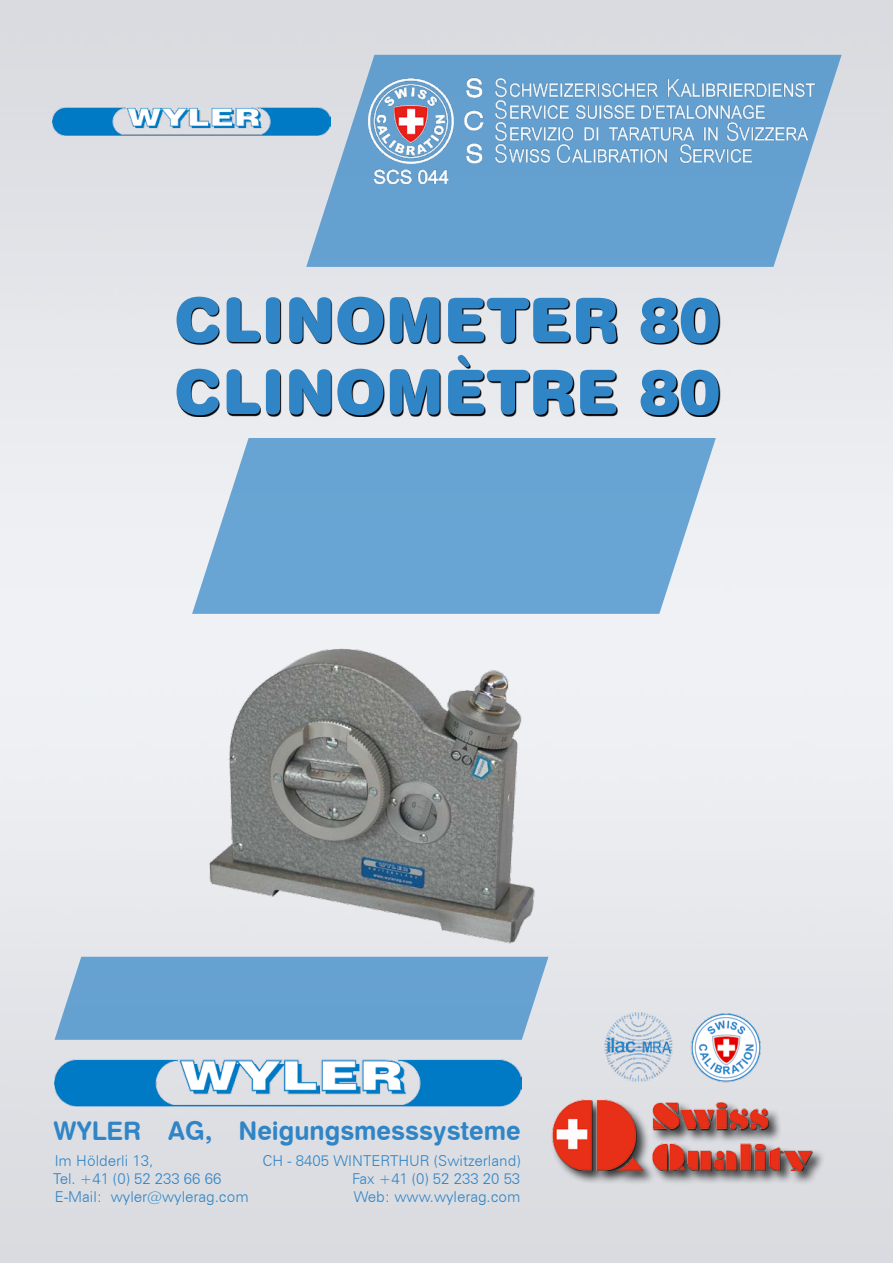
<style>
.page{position:relative;width:893px;height:1263px;background:#fff}
.page>*{position:absolute;margin:0;border:0;box-sizing:border-box;transform-origin:0 0}
.t1{font:61.5px/72px "Swiss 721 BT Black Rounded";color:#3085c7}
.t2{font:25.5px "Swiss 721 BT Bold Rounded";color:#3085c7}
.t3{font:300 15px "Zurich BT";color:#3085c7}
</style>
<div class="page">
<img style="left:0;top:0;width:893px;height:1263px">
<svg style="left:178px;top:298px;width:542px;height:119px"></svg>
<img style="left:195px;top:631px;width:352px;height:326px">
<svg style="left:306px;top:55px;width:536px;height:212px;fill:#65a1d0"></svg>
<div style="left:55px;top:957px;width:493px;height:83px;background:#65a1d1"></div>
<img style="left:364px;top:72px;width:454px;height:117px">
<img style="left:52px;top:107px;width:278px;height:29px">
<img style="left:54px;top:1059px;width:467px;height:48px">
<div style="left:551px;top:1098px;width:274px;height:87px;background:#000;opacity:.75"></div>
<img style="left:549px;top:1095px;width:266px;height:76px">
<svg style="left:192px;top:438px;width:524px;height:176px;fill:#69a5d4"></svg>
<img style="left:603px;top:1011px;width:71px;height:72px">
<img style="left:691px;top:1012px;width:70px;height:71px">
<h1 class="t1" style="left:174px;top:284px;width:547px">CLINOMETER 80<br>CLINOMÈTRE 80</h1>
<h2 class="t2" style="left:53px;top:1115px;width:469px">WYLER AG, Neigungsmesssysteme</h2>
<p class="t3" style="left:55px;top:1152px;width:100px">Im Hölderli 13,</p>
<p class="t3" style="left:262px;top:1152px;width:260px">CH - 8405 WINTERTHUR (Switzerland)</p>
<p class="t3" style="left:53px;top:1170px;width:170px">Tel. +41 (0) 52 233 66 66</p>
<p class="t3" style="left:352px;top:1170px;width:170px">Fax +41 (0) 52 233 20 53</p>
<p class="t3" style="left:55px;top:1188px;width:196px">E-Mail: wyler@wylerag.com</p>
<p class="t3" style="left:354px;top:1188px;width:168px">Web: www.wylerag.com</p>
</div>
